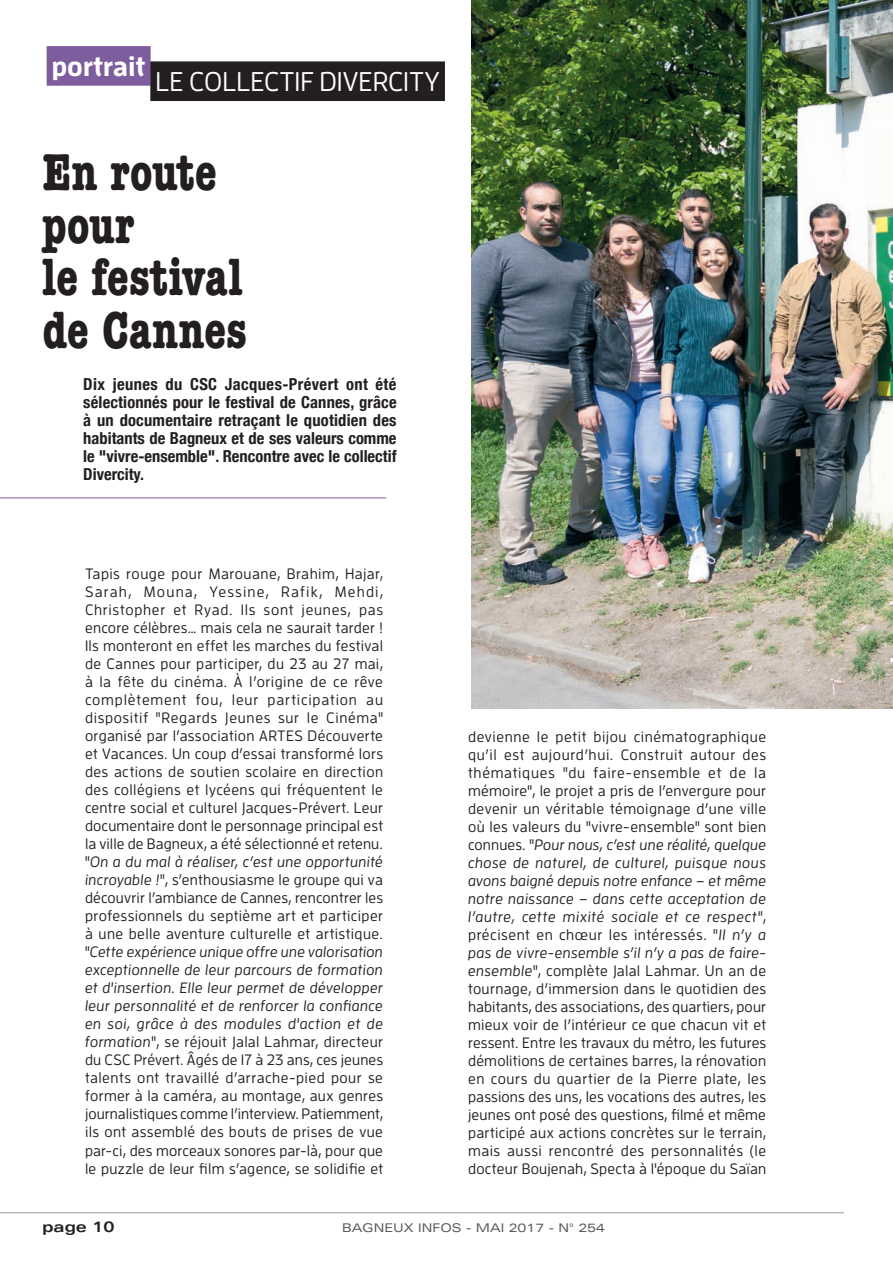
<style>
.page{position:relative;width:893px;height:1263px;background:#fff}
.page>*{position:absolute;margin:0;border:0;box-sizing:border-box;transform-origin:0 0}
.titre{font:700 condensed 52.5px "American Typewriter";color:#231f20;scale:.95 1}
.t1{font:500 27px "Enzo OT";color:#fff}
.t2{font:700 27px "Enzo OT";color:#fff}
.chapo{font:700 condensed 16.5px/18px "Helvetica Neue";color:#231f20;text-align:justify}
.TEXTE_Global{font:500 15px/18px "Enzo OT";letter-spacing:.015em;color:#231f20;text-align:justify}
.t3{font:700 expanded 15px "Univers";color:#231f20}
.t4{font:expanded 12px "Univers";color:#57585a}
.s1{font-style:italic}
</style>
<div class="page">
<hr style="left:0;top:1212px;width:844px;height:1px;background:#beb8b6">
<div style="left:47px;top:46px;width:104px;height:40px;background:#7d5d9e"></div>
<div style="left:150px;top:61px;width:295px;height:40px;background:#231f20"></div>
<img style="left:472px;top:0;width:421px;height:708px">
<hr style="left:0;top:497px;width:386px;height:1px;background:#7d5d9e">
<p class="t2" style="left:52px;top:50px;width:95px">portrait</p>
<p class="t1" style="left:155px;top:66px;width:286px">LE COLLECTIF DIVERCITY</p>
<p class="titre" style="left:43px;top:141px;width:185px">En route</p>
<p class="titre" style="left:43px;top:194px;width:98px">pour</p>
<p class="titre" style="left:43px;top:246px;width:212px">le festival</p>
<p class="titre" style="left:43px;top:299px;width:217px">de Cannes</p>
<p class="chapo" style="left:83px;top:375px;width:315px">Dix jeunes du CSC Jacques-Prévert ont été sélectionnés pour le festival de Cannes, grâce à un documentaire retraçant le quotidien des habitants de Bagneux et de ses valeurs comme le "vivre-ensemble". Rencontre avec le collectif Divercity.</p>
<p class="TEXTE_Global" style="left:85px;top:565px;width:300px">Tapis rouge pour Marouane, Brahim, Hajar, Sarah, Mouna, Yessine, Rafik, Mehdi, Christopher et Ryad. Ils sont jeunes, pas encore célèbres… mais cela ne saurait tarder !<br>Ils monteront en effet les marches du festival de Cannes pour participer, du 23 au 27 mai, à la fête du cinéma. À l’origine de ce rêve complètement fou, leur participation au dispositif "Regards Jeunes sur le Cinéma" organisé par l’association ARTES Découverte et Vacances. Un coup d’essai transformé lors des actions de soutien scolaire en direction des collégiens et lycéens qui fréquentent le centre social et culturel Jacques-Prévert. Leur documentaire dont le personnage principal est la ville de Bagneux, a été sélectionné et retenu. "<span class="s1">On a du mal à réaliser, c’est une opportunité incroyable !</span>", s’enthousiasme le groupe qui va découvrir l’ambiance de Cannes, rencontrer les professionnels du septième art et participer à une belle aventure culturelle et artistique. "<span class="s1">Cette expérience unique offre une valorisation exceptionnelle de leur parcours de formation et d'insertion. Elle leur permet de développer leur personnalité et de renforcer la confiance en soi, grâce à des modules d'action et de formation</span>", se réjouit Jalal Lahmar, directeur du CSC Prévert. Âgés de 17 à 23 ans, ces jeunes talents ont travaillé d’arrache-pied pour se former à la caméra, au montage, aux genres journalistiques comme l’interview. Patiemment, ils ont assemblé des bouts de prises de vue par-ci, des morceaux sonores par-là, pour que le puzzle de leur film s’agence, se solidifie et</p>
<p class="TEXTE_Global" style="left:468px;top:727px;width:300px">devienne le petit bijou cinématographique qu’il est aujourd’hui. Construit autour des thématiques "du faire-ensemble et de la mémoire", le projet a pris de l’envergure pour devenir un véritable témoignage d’une ville où les valeurs du "vivre-ensemble" sont bien connues. "<span class="s1">Pour nous, c’est une réalité, quelque chose de naturel, de culturel, puisque nous avons baigné depuis notre enfance – et même notre naissance – dans cette acceptation de l’autre, cette mixité sociale et ce respect</span>", précisent en chœur les intéressés. "<span class="s1">Il n’y a pas de vivre-ensemble s’il n’y a pas de faire&shy;ensemble</span>", complète Jalal Lahmar. Un an de tournage, d’immersion dans le quotidien des habitants, des associations, des quartiers, pour mieux voir de l’intérieur ce que chacun vit et ressent. Entre les travaux du métro, les futures démolitions de certaines barres, la rénovation en cours du quartier de la Pierre plate, les passions des uns, les vocations des autres, les jeunes ont posé des questions, filmé et même participé aux actions concrètes sur le terrain, mais aussi rencontré des personnalités (le docteur Boujenah, Specta à l'époque du Saïan</p>
<p class="t3" style="left:43px;top:1218px;width:74px">page 10</p>
<p class="t4" style="left:342px;top:1221px;width:264px">BAGNEUX INFOS - MAI 2017 - N° 254</p>
</div>
